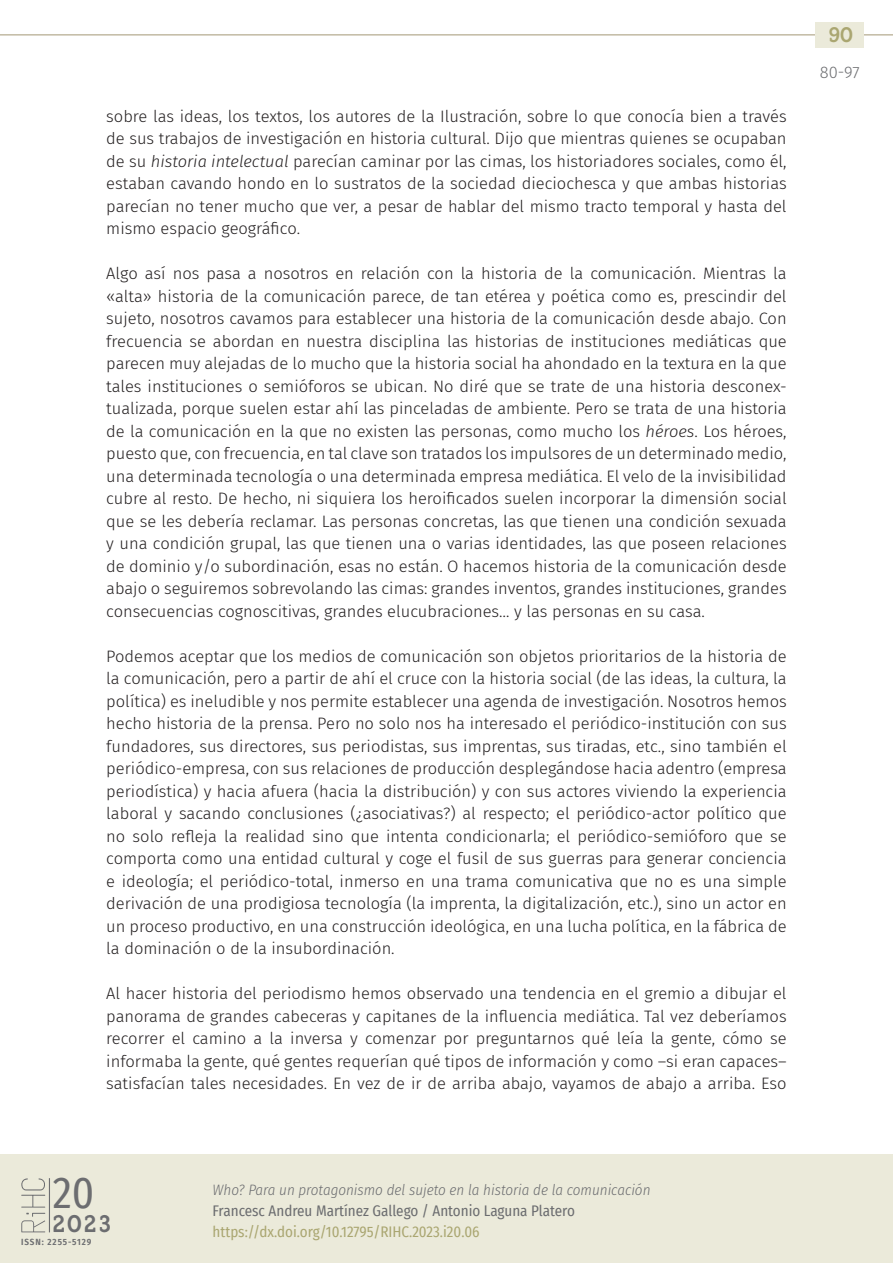
<style>
.page{position:relative;width:893px;height:1263px;background:#fff}
.page>*{position:absolute;margin:0;border:0;box-sizing:border-box;transform-origin:0 0}
.t1{font:43.2px "Fira Sans Condensed";color:#6c6d70}
.t2{font:600 24px "Gambero";color:#6c6d70}
.t3{font:600 21px "Gambero";color:#aaa671}
._00_bsc{font:300 16.5px/22.5px "Fira Sans";color:#231f20;text-align:justify}
.t4{font:300 16.5px "Fira Sans";color:#6c6d70}
.t5{font:italic 300 15px "Fira Sans Condensed";color:#6c6d70}
.t6{font:15px "Fira Sans Condensed";color:#6c6d70}
.t7{font:15px "Fira Sans Condensed";color:#aaa671}
.t8{font:600 9px "Fira Sans Condensed";letter-spacing:.1em;color:#6c6d70}
.s1{font-style:italic}
</style>
<div class="page">
<hr style="left:0;top:34px;width:893px;height:1px;background:#aea385">
<div style="left:816px;top:22px;width:48px;height:26px;background:#ebeada"></div>
<div style="left:0;top:1154px;width:893px;height:109px;background:#ebeada"></div>
<hr style="left:49px;top:1178px;width:1px;height:54px;background:#6c6d70">
<svg style="left:21px;top:1178px;width:24px;height:29px"></svg>
<svg style="left:21px;top:1213px;width:24px;height:19px"></svg>
<p class="_00_bsc" style="left:106px;top:105px;width:682px">sobre las ideas, los textos, los autores de la Ilustración, sobre lo que conocía bien a través de sus trabajos de investigación en historia cultural. Dijo que mientras quienes se ocupaban de su <span class="s1">historia intelectual</span> parecían caminar por las cimas, los historiadores sociales, como él, estaban cavando hondo en lo sustratos de la sociedad dieciochesca y que ambas historias parecían no tener mucho que ver, a pesar de hablar del mismo tracto temporal y hasta del mismo espacio geográfico.</p>
<p class="_00_bsc" style="left:106px;top:262px;width:682px">Algo así nos pasa a nosotros en relación con la historia de la comunicación. Mientras la «alta» historia de la comunicación parece, de tan etérea y poética como es, prescindir del sujeto, nosotros cavamos para establecer una historia de la comunicación desde abajo. Con frecuencia se abordan en nuestra disciplina las historias de instituciones mediáticas que parecen muy alejadas de lo mucho que la historia social ha ahondado en la textura en la que tales instituciones o semióforos se ubican. No diré que se trate de una historia desconex&shy;tualizada, porque suelen estar ahí las pinceladas de ambiente. Pero se trata de una historia de la comunicación en la que no existen las personas, como mucho los <span class="s1">héroes</span>. Los héroes, puesto que, con frecuencia, en tal clave son tratados los impulsores de un determinado medio, una determinada tecnología o una determinada empresa mediática. El velo de la invisibilidad cubre al resto. De hecho, ni siquiera los heroificados suelen incorporar la dimensión social que se les debería reclamar. Las personas concretas, las que tienen una condición sexuada y una condición grupal, las que tienen una o varias identidades, las que poseen relaciones de dominio y/o subordinación, esas no están. O hacemos historia de la comunicación desde abajo o seguiremos sobrevolando las cimas: grandes inventos, grandes instituciones, grandes consecuencias cognoscitivas, grandes elucubraciones… y las personas en su casa.</p>
<p class="_00_bsc" style="left:106px;top:645px;width:682px">Podemos aceptar que los medios de comunicación son objetos prioritarios de la historia de la comunicación, pero a partir de ahí el cruce con la historia social (de las ideas, la cultura, la política) es ineludible y nos permite establecer una agenda de investigación. Nosotros hemos hecho historia de la prensa. Pero no solo nos ha interesado el periódico-institución con sus fundadores, sus directores, sus periodistas, sus imprentas, sus tiradas, etc., sino también el periódico-empresa, con sus relaciones de producción desplegándose hacia adentro (empresa periodística) y hacia afuera (hacia la distribución) y con sus actores viviendo la experiencia laboral y sacando conclusiones (¿asociativas?) al respecto; el periódico-actor político que no solo refleja la realidad sino que intenta condicionarla; el periódico-semióforo que se comporta como una entidad cultural y coge el fusil de sus guerras para generar conciencia e ideología; el periódico-total, inmerso en una trama comunicativa que no es una simple derivación de una prodigiosa tecnología (la imprenta, la digitalización, etc.), sino un actor en un proceso productivo, en una construcción ideológica, en una lucha política, en la fábrica de la dominación o de la insubordinación.</p>
<p class="_00_bsc" style="left:106px;top:982px;width:682px">Al hacer historia del periodismo hemos observado una tendencia en el gremio a dibujar el panorama de grandes cabeceras y capitanes de la influencia mediática. Tal vez deberíamos recorrer el camino a la inversa y comenzar por preguntarnos qué leía la gente, cómo se informaba la gente, qué gentes requerían qué tipos de información y como –si eran capaces– satisfacían tales necesidades. En vez de ir de arriba abajo, vayamos de abajo a arriba. Eso</p>
<h1 class="t1" style="left:53px;top:1160px;width:43px">20</h1>
<h2 class="t2" style="left:53px;top:1209px;width:60px">2023</h2>
<p class="t8" style="left:21px;top:1234px;width:71px">ISSN: 2255-5129</p>
<p class="t5" style="left:213px;top:1179px;width:439px">Who? Para un protagonismo del sujeto en la historia de la comunicación</p>
<p class="t6" style="left:213px;top:1199px;width:364px">Francesc Andreu Martínez Gallego / Antonio Laguna Platero</p>
<p class="t7" style="left:213px;top:1220px;width:268px">https://dx.doi.org/10.12795/RIHC.2023.i20.06</p>
<p class="t3" style="left:829px;top:22px;width:26px">90</p>
<p class="t4" style="left:820px;top:60px;width:41px">80-97</p>
</div>
